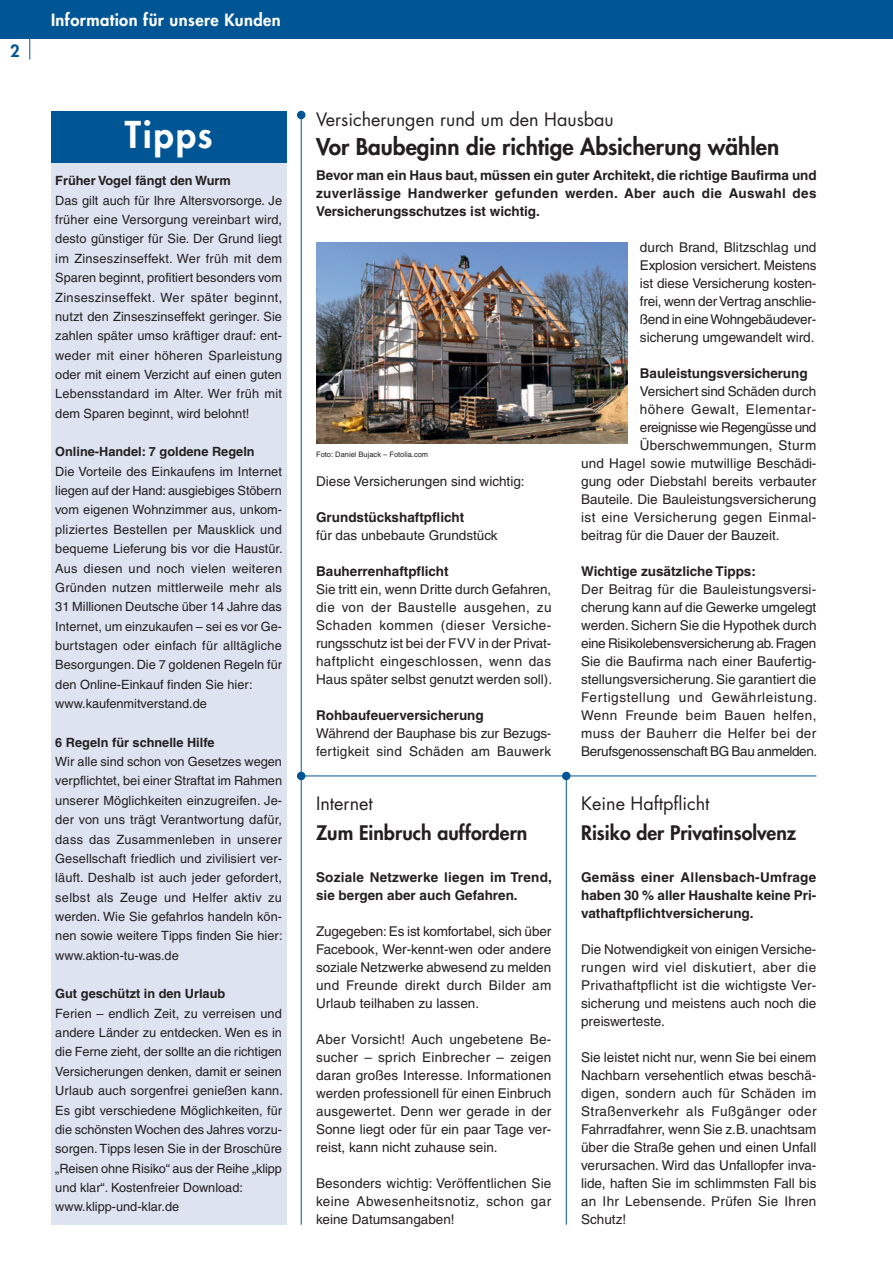
<style>
.page{position:relative;width:893px;height:1263px;background:#fff}
.page>*{position:absolute;margin:0;border:0;box-sizing:border-box;transform-origin:0 0}
.t1{font:800 36px "Futura";letter-spacing:.05em;color:#fff}
.t2{font:800 22.5px "Futura";color:#231f20}
.t3{font:800 19.5px "Futura";color:#231f20}
.t4{font:18px "Futura";color:#231f20}
.t5{font:800 16.5px "Futura";letter-spacing:.025em;color:#fff}
.t6{font:800 16.5px "Futura";color:#005595}
.t7{font:13.5px/18px "Helvetica";color:#231f20;text-align:justify}
.t8{font:700 13.5px/18px "Helvetica";color:#231f20;text-align:justify}
.t9{font:13.5px "Helvetica";letter-spacing:.03em;color:#231f20}
.t10{font:13.5px "Helvetica";letter-spacing:-.035em;color:#231f20}
.t11{font:13.5px "Helvetica";letter-spacing:.035em;color:#231f20}
.t12{font:12.75px/19.4px "Helvetica";color:#231f20;text-align:justify}
.t13{font:700 12.75px "Helvetica";color:#231f20}
.t14{font:7.5px "Helvetica";color:#231f20}
</style>
<div class="page">
<div style="left:0;top:0;width:893px;height:38px;background:#005595"></div>
<svg style="left:29px;top:38px;width:1px;height:22px"></svg>
<hr style="left:302px;top:775px;width:514px;height:1px;background:#005595">
<div style="left:297px;top:772px;width:8px;height:8px;background:#005595;border-radius:50%"></div>
<hr style="left:301px;top:114px;width:1px;height:1111px;background:#005595">
<div style="left:297px;top:111px;width:8px;height:8px;background:#005595;border-radius:50%"></div>
<div style="left:51px;top:161px;width:235px;height:1064px;background:#dde3f0"></div>
<div style="left:51px;top:111px;width:235px;height:52px;background:#005595"></div>
<img style="left:316px;top:243px;width:311px;height:200px">
<hr style="left:566px;top:775px;width:1px;height:450px;background:#005595">
<div style="left:562px;top:772px;width:8px;height:8px;background:#005595;border-radius:50%"></div>
<p class="t6" style="left:10px;top:40px;width:11px">2</p>
<p class="t5" style="left:51px;top:9px;width:231px">Information für unsere Kunden</p>
<h1 class="t1" style="left:125px;top:111px;width:89px">Tipps</h1>
<p class="t13" style="left:55px;top:173px;width:177px">Früher Vogel fängt den Wurm</p>
<p class="t12" style="left:55px;top:191px;width:228px">Das gilt auch für Ihre Altersvorsorge. Je früher eine Versorgung vereinbart wird, desto günstiger für Sie. Der Grund liegt im Zinseszinseffekt. Wer früh mit dem Sparen beginnt, profitiert besonders vom Zinseszinseffekt. Wer später beginnt, nutzt den Zinseszinseffekt geringer. Sie zahlen später umso kräftiger drauf: ent&shy;weder mit einer höheren Sparleistung oder mit einem Verzicht auf einen guten Lebensstandard im Alter. Wer früh mit dem Sparen beginnt, wird belohnt!</p>
<p class="t13" style="left:55px;top:444px;width:201px">Online-Handel: 7 goldene Regeln</p>
<p class="t12" style="left:55px;top:462px;width:229px;text-align:left">Die Vorteile des Einkaufens im Internet liegen auf der Hand: ausgiebiges Stöbern vom eigenen Wohnzimmer aus, unkom&shy;pliziertes Bestellen per Mausklick und bequeme Lieferung bis vor die Haustür.<br>Aus diesen und noch vielen weiteren Gründen nutzen mittlerweile mehr als 31 Millionen Deutsche über 14 Jahre das Internet, um einzukaufen – sei es vor Ge&shy;burtstagen oder einfach für alltägliche Besorgungen. Die 7 goldenen Regeln für den Online-Einkauf finden Sie hier: www.kaufenmitverstand.de</p>
<p class="t13" style="left:55px;top:734px;width:161px">6 Regeln für schnelle Hilfe</p>
<p class="t12" style="left:55px;top:752px;width:229px">Wir alle sind schon von Gesetzes wegen verpflichtet, bei einer Straftat im Rahmen unserer Möglichkeiten einzugreifen. Je&shy;der von uns trägt Verantwortung dafür, dass das Zusammenleben in unserer Gesellschaft friedlich und zivilisiert ver&shy;läuft. Deshalb ist auch jeder gefordert, selbst als Zeuge und Helfer aktiv zu werden. Wie Sie gefahrlos handeln kön&shy;nen sowie weitere Tipps finden Sie hier: www.aktion-tu-was.de</p>
<p class="t13" style="left:55px;top:986px;width:172px">Gut geschützt in den Urlaub</p>
<p class="t12" style="left:55px;top:1003px;width:229px;text-align:left">Ferien – endlich Zeit, zu verreisen und andere Länder zu entdecken. Wen es in die Ferne zieht, der sollte an die richtigen Versicherungen denken, damit er seinen Urlaub auch sorgenfrei genießen kann.<br>Es gibt verschiedene Möglichkeiten, für die schönsten Wochen des Jahres vorzu&shy;sorgen. Tipps lesen Sie in der Broschüre „Reisen ohne Risiko“ aus der Reihe „klipp und klar“. Kostenfreier Download: www.klipp-und-klar.de</p>
<h3 class="t4" style="left:316px;top:108px;width:299px">Versicherungen rund um den Hausbau</h3>
<h2 class="t2" style="left:316px;top:131px;width:465px">Vor Baubeginn die richtige Absicherung wählen</h2>
<p class="t8" style="left:316px;top:166px;width:502px">Bevor man ein Haus baut, müssen ein guter Architekt, die richtige Baufirma und zuverlässige Handwerker gefunden werden. Aber auch die Auswahl des Versicherungsschutzes ist wichtig.</p>
<p class="t14" style="left:316px;top:450px;width:114px">Foto: Daniel Bujack – Fotolia.com</p>
<p class="t7" style="left:316px;top:472px;width:210px">Diese Versicherungen sind wichtig:</p>
<p class="t8" style="left:316px;top:508px;width:150px">Grundstückshaftpflicht</p>
<p class="t7" style="left:316px;top:526px;width:183px">für das unbebaute Grundstück</p>
<p class="t8" style="left:316px;top:562px;width:134px">Bauherrenhaftpflicht</p>
<p class="t7" style="left:316px;top:580px;width:238px;text-align:left">Sie tritt ein, wenn Dritte durch Gefahren, die von der Baustelle ausgehen, zu Schaden kommen (dieser Versiche&shy;rungsschutz ist bei der FVV in der Privat&shy;haftplicht eingeschlossen, wenn das Haus später selbst genutzt werden soll).</p>
<p class="t8" style="left:316px;top:706px;width:169px">Rohbaufeuerversicherung</p>
<p class="t7" style="left:316px;top:724px;width:237px">Während der Bauphase bis zur Bezugs&shy;fertigkeit sind Schäden am Bauwerk</p>
<h3 class="t4" style="left:316px;top:792px;width:58px">Internet</h3>
<h3 class="t3" style="left:316px;top:819px;width:213px">Zum Einbruch auffordern</h3>
<p class="t8" style="left:316px;top:868px;width:237px">Soziale Netzwerke liegen im Trend, sie bergen aber auch Gefahren.</p>
<p class="t7" style="left:316px;top:922px;width:237px">Zugegeben: Es ist komfortabel, sich über Facebook, Wer-kennt-wen oder andere soziale Netzwerke abwesend zu melden und Freunde direkt durch Bilder am Urlaub teilhaben zu lassen.</p>
<p class="t7" style="left:316px;top:1030px;width:237px">Aber Vorsicht! Auch ungebetene Be&shy;sucher – sprich Einbrecher – zeigen daran großes Interesse. Informationen werden professionell für einen Einbruch ausgewertet. Denn wer gerade in der Sonne liegt oder für ein paar Tage ver&shy;reist, kann nicht zuhause sein.</p>
<p class="t7" style="left:316px;top:1174px;width:237px">Besonders wichtig: Veröffentlichen Sie keine Abwesenheitsnotiz, schon gar keine Datumsangaben!</p>
<p class="t7" style="left:640px;top:238px;width:178px">durch Brand, Blitzschlag und Explosion versichert. Meistens ist diese Versicherung kosten&shy;frei, wenn der Vertrag anschlie&shy;ßend in eine Wohngebäudever&shy;sicherung umgewandelt wird.</p>
<p class="t8" style="left:640px;top:364px;width:169px">Bauleistungsversicherung</p>
<p class="t7" style="left:640px;top:382px;width:178px">Versichert sind Schäden durch</p>
<p class="t11" style="left:640px;top:401px;width:177px">höhere Gewalt, Elementar-</p>
<p class="t10" style="left:640px;top:419px;width:178px">ereignisse wie Regengüsse und</p>
<p class="t7" style="left:640px;top:436px;width:178px">Überschwemmungen, Sturm</p>
<p class="t7" style="left:581px;top:454px;width:237px">und Hagel sowie mutwillige Beschädi-</p>
<p class="t7" style="left:581px;top:472px;width:237px">gung oder Diebstahl bereits verbauter</p>
<p class="t7" style="left:581px;top:490px;width:237px">Bauteile. Die Bauleistungsversicherung</p>
<p class="t9" style="left:581px;top:509px;width:236px">ist eine Versicherung gegen Einmal-</p>
<p class="t7" style="left:581px;top:526px;width:200px">beitrag für die Dauer der Bauzeit.</p>
<p class="t8" style="left:581px;top:562px;width:176px">Wichtige zusätzliche Tipps:</p>
<p class="t7" style="left:581px;top:580px;width:238px;text-align:left">Der Beitrag für die Bauleistungsversi&shy;cherung kann auf die Gewerke umgelegt werden. Sichern Sie die Hypothek durch eine Risikolebensversicherung ab. Fragen Sie die Baufirma nach einer Baufertig&shy;stellungsversicherung. Sie garantiert die Fertigstellung und Gewährleistung.<br>Wenn Freunde beim Bauen helfen, muss der Bauherr die Helfer bei der Berufsgenossenschaft BG Bau anmelden.</p>
<h3 class="t4" style="left:581px;top:792px;width:130px">Keine Haftpflicht</h3>
<h3 class="t3" style="left:581px;top:819px;width:217px">Risiko der Privatinsolvenz</h3>
<p class="t8" style="left:581px;top:868px;width:237px">Gemäss einer Allensbach-Umfrage haben 30 % aller Haushalte keine Pri&shy;vathaftpflichtversicherung.</p>
<p class="t7" style="left:581px;top:940px;width:237px">Die Notwendigkeit von einigen Versiche&shy;rungen wird viel diskutiert, aber die Privathaftpflicht ist die wichtigste Ver&shy;sicherung und meistens auch noch die preiswerteste.</p>
<p class="t7" style="left:581px;top:1048px;width:237px">Sie leistet nicht nur, wenn Sie bei einem Nachbarn versehentlich etwas beschä&shy;digen, sondern auch für Schäden im Straßenverkehr als Fußgänger oder Fahrradfahrer, wenn Sie z.B. unachtsam über die Straße gehen und einen Unfall verursachen. Wird das Unfallopfer inva&shy;lide, haften Sie im schlimmsten Fall bis an Ihr Lebensende. Prüfen Sie Ihren Schutz!</p>
</div>
